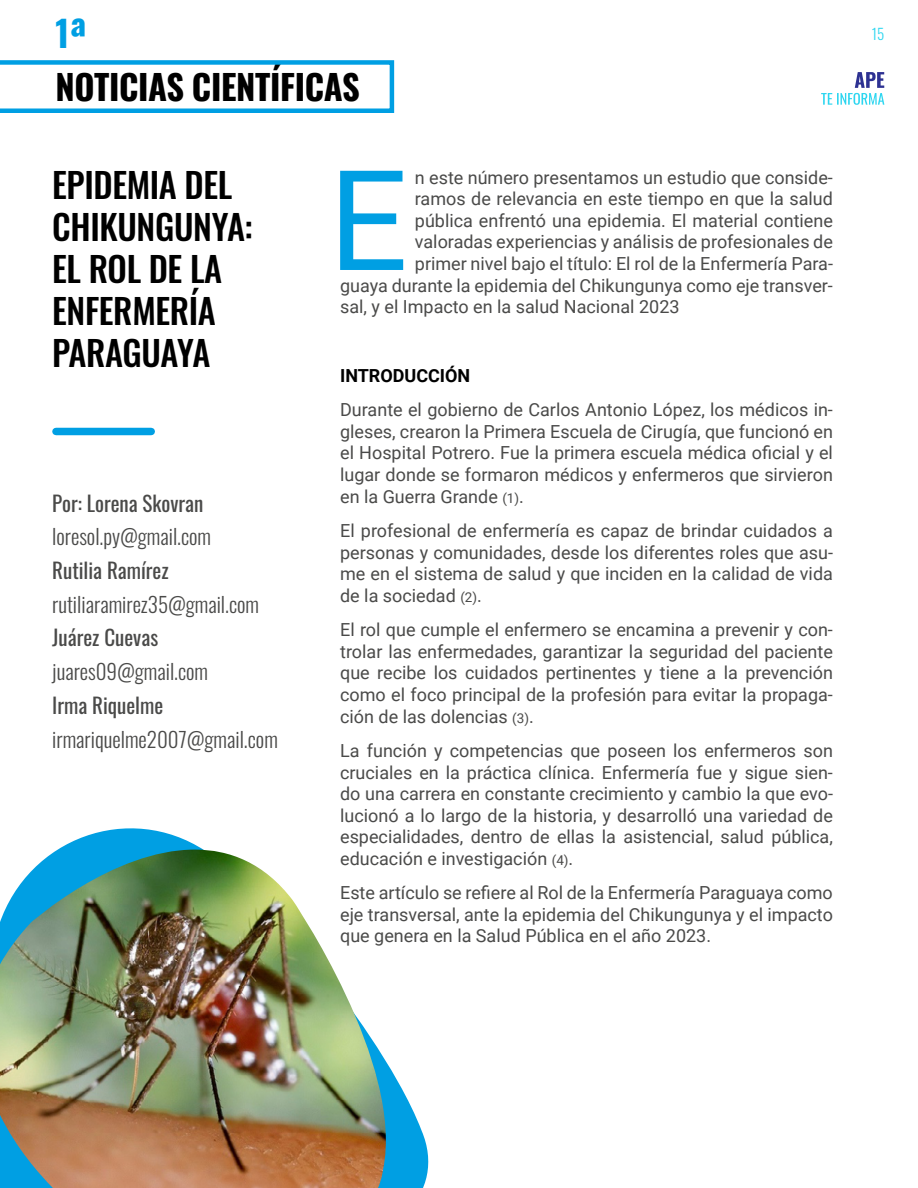
<style>
.page{position:relative;width:918px;height:1188px;background:#fff}
.page>*{position:absolute;margin:0;border:0;box-sizing:border-box;transform-origin:0 0}
.t1{font:139.5px "Roboto";color:#009fe3}
.t2{font:700 36px "Oswald";color:#009fe3}
.t3{font:500 34.5px/42px "Oswald";letter-spacing:-.01em;color:#000}
.t4{font:700 34.5px "Oswald";letter-spacing:-.01em;color:#000}
.t5{font:300 21px "Oswald";color:#4a4a49}
.t6{font:21px "Oswald";color:#4a4a49}
.t7{font:18px/21.6px "Roboto";color:#4a4a49;text-align:justify}
.t8{font:700 18px "Roboto";color:#000}
.t9{font:300 15px "Oswald";color:#2dd6f0}
.s1{font-size:13.5px}
</style>
<div class="page">
<svg style="left:821px;top:72px;width:63px;height:33px"></svg>
<svg style="left:0;top:60px;width:394px;height:53px"></svg>
<div style="left:56px;top:428px;width:95px;height:7px;background:#009fe3"></div>
<svg style="left:57px;top:828px;width:372px;height:360px"></svg>
<img style="left:0;top:850px;width:388px;height:338px">
<h2 class="t2" style="left:55px;top:2px;width:33px">1ª</h2>
<h3 class="t4" style="left:55px;top:56px;width:306px">NOTICIAS CIENTÍFICAS</h3>
<h3 class="t3" style="left:52px;top:161px;width:202px">EPIDEMIA DEL<br>CHIKUNGUNYA:<br>EL ROL DE LA<br>ENFERMERÍA<br>PARAGUAYA</h3>
<p class="t6" style="left:52px;top:484px;width:153px">Por: Lorena Skovran</p>
<p class="t5" style="left:52px;top:518px;width:160px">loresol.py@gmail.com</p>
<p class="t6" style="left:52px;top:552px;width:118px">Rutilia Ramírez</p>
<p class="t5" style="left:52px;top:585px;width:208px">rutiliaramirez35@gmail.com</p>
<p class="t6" style="left:52px;top:619px;width:107px">Juárez Cuevas</p>
<p class="t5" style="left:52px;top:653px;width:157px">juares09@gmail.com</p>
<p class="t6" style="left:52px;top:687px;width:113px">Irma Riquelme</p>
<p class="t5" style="left:52px;top:720px;width:227px">irmariquelme2007@gmail.com</p>
<h1 class="t1" style="left:329px;top:123px;width:81px">E</h1>
<p class="t7" style="left:415px;top:166px;width:420px">n este número presentamos un estudio que conside-</p>
<p class="t7" style="left:415px;top:187px;width:420px">ramos de relevancia en este tiempo en que la salud</p>
<p class="t7" style="left:415px;top:209px;width:420px">pública enfrentó una epidemia. El material contiene</p>
<p class="t7" style="left:415px;top:231px;width:420px">valoradas experiencias y análisis de profesionales de</p>
<p class="t7" style="left:415px;top:252px;width:420px">primer nivel bajo el título: El rol de la Enfermería Para-</p>
<p class="t7" style="left:340px;top:274px;width:494px">guaya durante la epidemia del Chikungunya como eje transver-</p>
<p class="t7" style="left:340px;top:295px;width:341px">sal, y el Impacto en la salud Nacional 2023</p>
<p class="t8" style="left:340px;top:363px;width:132px">INTRODUCCIÓN</p>
<p class="t7" style="left:340px;top:398px;width:494px">Durante el gobierno de Carlos Antonio López, los médicos in&shy;gleses, crearon la Primera Escuela de Cirugía, que funcionó en el Hospital Potrero. Fue la primera escuela médica oficial y el lugar donde se formaron médicos y enfermeros que sirvieron en la Guerra Grande <span class="s1">(1)</span>.</p>
<p class="t7" style="left:340px;top:519px;width:494px">El profesional de enfermería es capaz de brindar cuidados a personas y comunidades, desde los diferentes roles que asu&shy;me en el sistema de salud y que inciden en la calidad de vida de la sociedad <span class="s1">(2)</span>.</p>
<p class="t7" style="left:340px;top:618px;width:494px">El rol que cumple el enfermero se encamina a prevenir y con&shy;trolar las enfermedades, garantizar la seguridad del paciente que recibe los cuidados pertinentes y tiene a la prevención como el foco principal de la profesión para evitar la propaga&shy;ción de las dolencias <span class="s1">(3)</span>.</p>
<p class="t7" style="left:340px;top:739px;width:494px">La función y competencias que poseen los enfermeros son cruciales en la práctica clínica. Enfermería fue y sigue sien&shy;do una carrera en constante crecimiento y cambio la que evo&shy;lucionó a lo largo de la historia, y desarrolló una variedad de especialidades, dentro de ellas la asistencial, salud pública, educación e investigación <span class="s1">(4)</span>.</p>
<p class="t7" style="left:340px;top:881px;width:494px">Este artículo se refiere al Rol de la Enfermería Paraguaya como eje transversal, ante la epidemia del Chikungunya y el impacto que genera en la Salud Pública en el año 2023.</p>
<p class="t9" style="left:872px;top:21px;width:14px">15</p>
</div>
